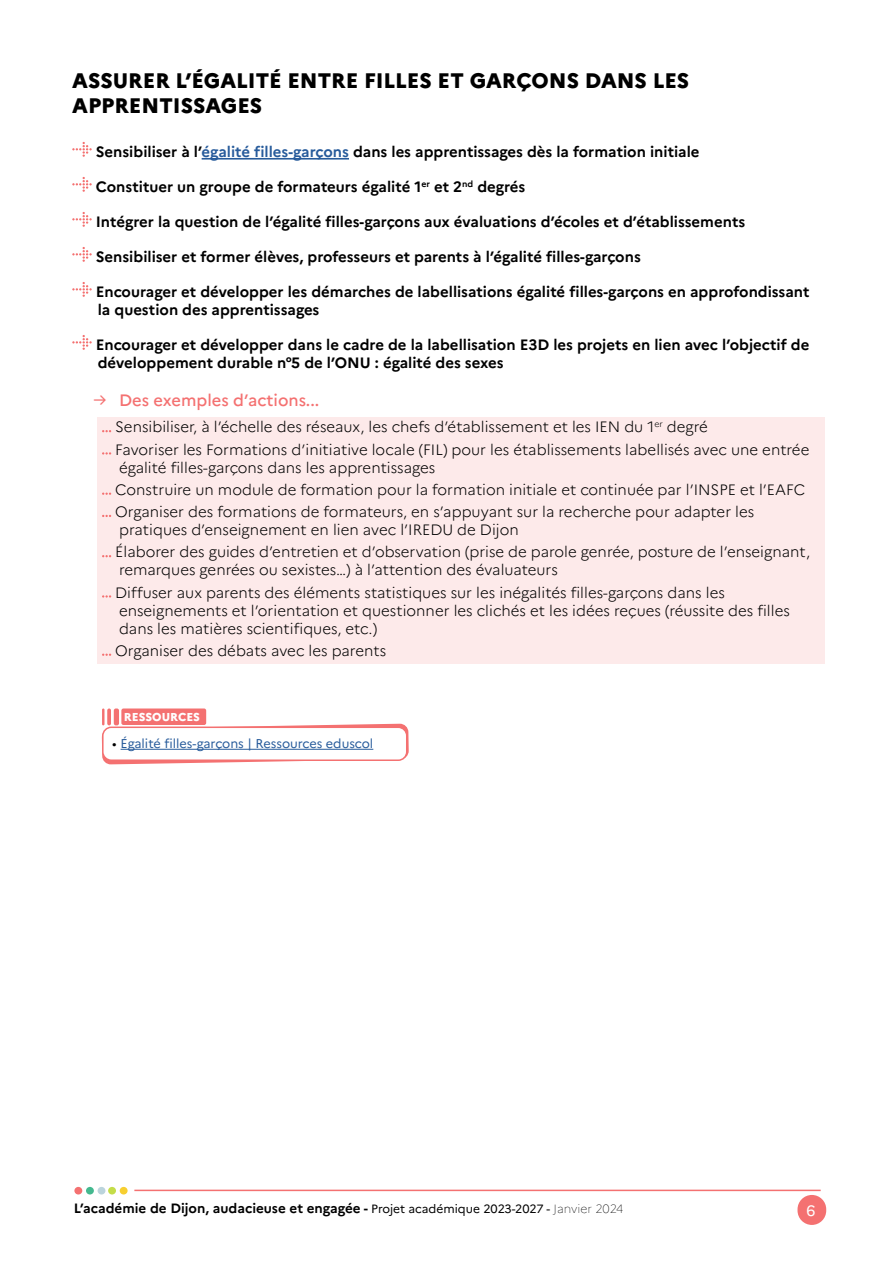
<style>
.page{position:relative;width:893px;height:1263px;background:#fff}
.page>*{position:absolute;margin:0;border:0;box-sizing:border-box;transform-origin:0 0}
.t1{font:800 21px/25.2px "Marianne";color:#000}
.t2{font:500 16.5px "Marianne";color:#f47171}
.t3{font:300 15px/22.2px "Marianne";color:#000}
.t4{font:700 15px/18px "Marianne";color:#000}
.t5{font:15px "Marianne";color:#fff}
.t6{font:700 13.5px "Marianne";color:#000}
.t7{font:12.75px "Marianne";letter-spacing:-.005em;color:#275b9b}
.t8{font:800 11.55px "Marianne";color:#fff}
.s1{color:#275b9b}
.s2{font-weight:400}
.s3{color:#000}
.s4{font-weight:400;font-size:12px}
.s5{font-weight:100;font-size:12px}
</style>
<div class="page">
<hr style="left:134px;top:1189px;width:687px;height:2px;background:#f47171">
<div style="left:797px;top:1195px;width:29px;height:30px;background:#f47171;border-radius:14px"></div>
<div style="left:98px;top:1187px;width:7px;height:7px;background:#bbd4dc;border-radius:50%"></div>
<div style="left:86px;top:1187px;width:8px;height:7px;background:#44b98f;border-radius:50%"></div>
<div style="left:74px;top:1187px;width:8px;height:7px;background:#f47171;border-radius:50%"></div>
<div style="left:120px;top:1187px;width:8px;height:7px;background:#f7cf30;border-radius:50%"></div>
<div style="left:108px;top:1187px;width:8px;height:7px;background:#c4dd49;border-radius:50%"></div>
<hr style="left:202px;top:158px;width:147px;height:2px;background:#275b9b">
<div style="left:98px;top:417px;width:727px;height:23px;background:#fdeaea"></div>
<div style="left:98px;top:439px;width:727px;height:41px;background:#fdeaea"></div>
<div style="left:98px;top:479px;width:727px;height:24px;background:#fdeaea"></div>
<div style="left:98px;top:501px;width:727px;height:42px;background:#fdeaea"></div>
<div style="left:98px;top:542px;width:727px;height:41px;background:#fdeaea"></div>
<div style="left:98px;top:582px;width:727px;height:60px;background:#fdeaea"></div>
<div style="left:98px;top:640px;width:727px;height:24px;background:#fdeaea"></div>
<svg style="left:72px;top:142px;width:20px;height:15px"></svg>
<svg style="left:72px;top:177px;width:20px;height:15px"></svg>
<svg style="left:72px;top:212px;width:20px;height:15px"></svg>
<svg style="left:72px;top:247px;width:20px;height:15px"></svg>
<svg style="left:72px;top:282px;width:20px;height:15px"></svg>
<svg style="left:72px;top:335px;width:20px;height:15px"></svg>
<svg style="left:102px;top:430px;width:9px;height:2px"></svg>
<svg style="left:102px;top:452px;width:9px;height:2px"></svg>
<svg style="left:102px;top:493px;width:9px;height:2px"></svg>
<svg style="left:102px;top:515px;width:9px;height:2px"></svg>
<svg style="left:102px;top:555px;width:9px;height:2px"></svg>
<svg style="left:102px;top:595px;width:9px;height:3px"></svg>
<svg style="left:102px;top:654px;width:9px;height:2px"></svg>
<svg style="left:102px;top:708px;width:307px;height:56px"></svg>
<svg style="left:107px;top:708px;width:4px;height:17px"></svg>
<h1 class="t1" style="left:72px;top:68px;width:618px">ASSURER L’ÉGALITÉ ENTRE FILLES ET GARÇONS DANS LES<br>APPRENTISSAGES</h1>
<p class="t4" style="left:96px;top:142px;width:605px">Sensibiliser à l’<span class="s1">égalité filles-garçons</span> dans les apprentissages dès la formation initiale</p>
<p class="t4" style="left:96px;top:177px;width:431px">Constituer un groupe de formateurs égalité 1<sup>er</sup> et 2<sup>nd</sup> degrés</p>
<p class="t4" style="left:96px;top:212px;width:651px">Intégrer la question de l’égalité filles-garçons aux évaluations d’écoles et d’établissements</p>
<p class="t4" style="left:96px;top:247px;width:547px">Sensibiliser et former élèves, professeurs et parents à l’égalité filles-garçons</p>
<p class="t4" style="left:96px;top:282px;width:715px">Encourager et développer les démarches de labellisations égalité filles-garçons en approfondissant la question des apprentissages</p>
<p class="t4" style="left:96px;top:335px;width:715px">Encourager et développer dans le cadre de la labellisation E3D les projets en lien avec l’objectif de développement durable n°5 de l’ONU : égalité des sexes</p>
<p class="t2" style="left:94px;top:390px;width:227px"><span class="s2">→</span> Des exemples d’actions...</p>
<p class="t3" style="left:115px;top:416px;width:696px">Sensibiliser, à l’échelle des réseaux, les chefs d’établissement et les IEN du 1<sup>er</sup> degré<br>Favoriser les Formations d’initiative locale (FIL) pour les établissements labellisés avec une entrée</p>
<p class="t3" style="left:115px;top:456px;width:691px">égalité filles-garçons dans les apprentissages<br>Construire un module de formation pour la formation initiale et continuée par l’INSPE et l’EAFC<br>Organiser des formations de formateurs, en s’appuyant sur la recherche pour adapter les</p>
<p class="t3" style="left:115px;top:519px;width:696px">pratiques d’enseignement en lien avec l’IREDU de Dijon<br>Élaborer des guides d’entretien et d’observation (prise de parole genrée, posture de l’enseignant,</p>
<p class="t3" style="left:115px;top:559px;width:611px">remarques genrées ou sexistes…) à l’attention des évaluateurs<br>Diffuser aux parents des éléments statistiques sur les inégalités filles-garçons dans les</p>
<p class="t3" style="left:119px;top:601px;width:672px;line-height:18px">enseignements et l’orientation et questionner les clichés et les idées reçues (réussite des filles dans les matières scientifiques, etc.)</p>
<p class="t3" style="left:115px;top:639px;width:272px">Organiser des débats avec les parents</p>
<p class="t8" style="left:124px;top:710px;width:78px">RESSOURCES</p>
<p class="t7" style="left:112px;top:735px;width:263px"><span class="s3">•</span> Égalité filles-garçons | Ressources eduscol</p>
<p class="t6" style="left:74px;top:1200px;width:551px">L’académie de Dijon, audacieuse et engagée - <span class="s4">Projet académique 2023-2027 -</span> <span class="s5">Janvier 2024</span></p>
<p class="t5" style="left:806px;top:1201px;width:10px">6</p>
</div>
